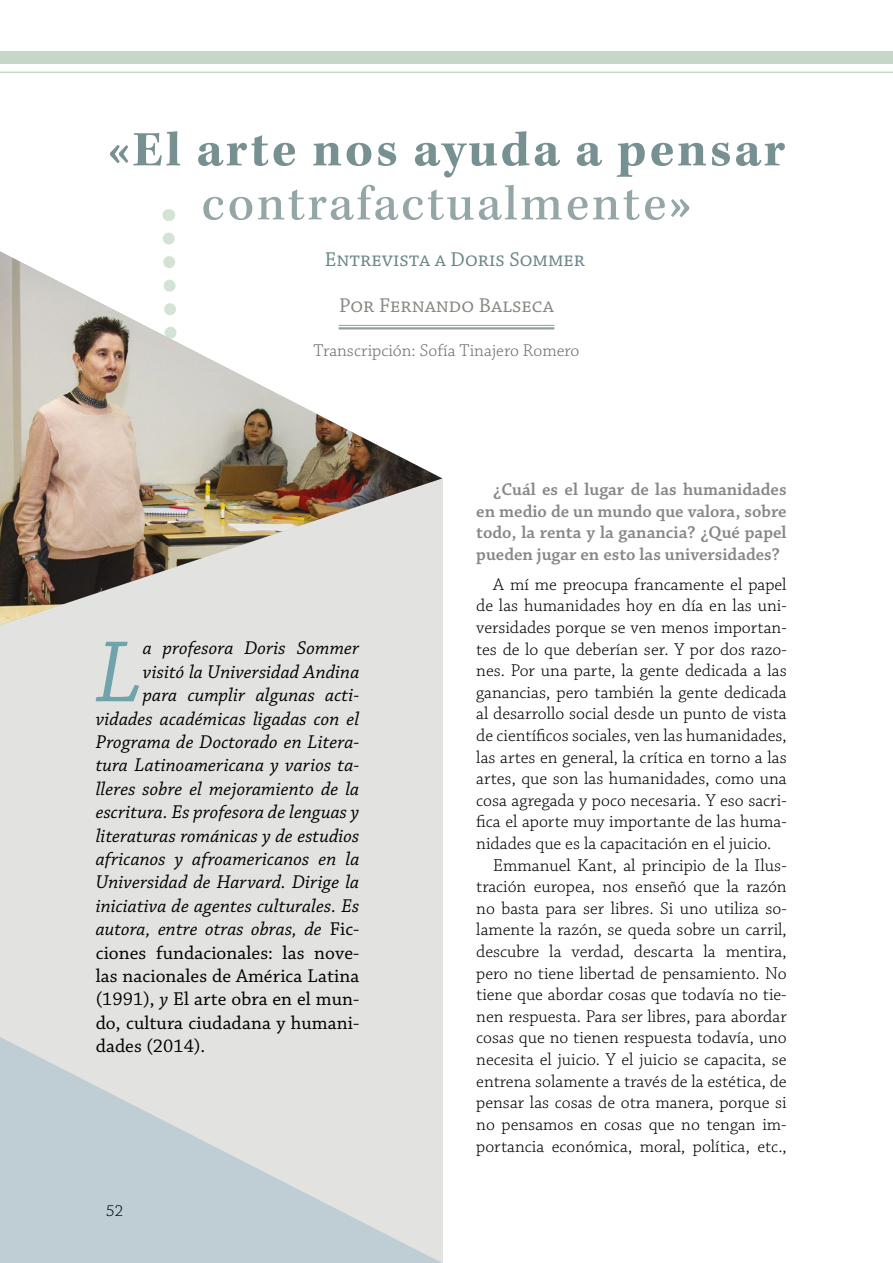
<style>
.page{position:relative;width:893px;height:1263px;background:#fff}
.page>*{position:absolute;margin:0;border:0;box-sizing:border-box;transform-origin:0 0}
.t1{font:italic 91.5px "Chaparral Pro";color:#71a3ab}
.t2{font:700 51px/54px "Kepler Std";letter-spacing:.055em;color:#779091;text-align:center}
.t3{font:21px "Chaparral Pro";color:#6a8686}
.t4{font:21px "Chaparral Pro";color:#89867f}
.t5{font:italic 19.5px "Chaparral Pro";letter-spacing:.005em;color:#000}
.t6{font:19.5px "Chaparral Pro";letter-spacing:.005em;color:#000}
.t7{font:300 18px "Chaparral Pro";color:#000}
.t8{font:600 18px/21.6px "Chaparral Pro";color:#878787;text-align:justify}
.t9{font:300 18px "Chaparral Pro";color:#706f6f}
.t10{font:300 16.5px "Chaparral Pro";color:#000}
.s1{font-family:"Chaparral Pro";font-weight:600}
.s2{font-weight:500;color:#94a6a7}
.s3{font-family:"Chaparral Pro";font-weight:600;color:#94a6a7}
.s4{font-style:normal}
.s5{font-style:italic}
</style>
<div class="page">
<div style="left:0;top:478px;width:442px;height:785px;background:#e2e2e0"></div>
<svg style="left:0;top:1037px;width:442px;height:226px"></svg>
<svg style="left:162px;top:209px;width:13px;height:36px"></svg>
<hr style="left:339px;top:325px;width:215px;height:1px;background:#8ca1a2">
<hr style="left:339px;top:327px;width:215px;height:2px;background:#8ca1a2">
<img style="left:0;top:252px;width:442px;height:373px">
<hr style="left:0;top:72px;width:893px;height:1px;background:#c5d8c7">
<div style="left:0;top:51px;width:893px;height:13px;background:#c5d8c7"></div>
<h2 class="t2" style="left:108px;top:124px;width:679px"><span class="s1">«</span>El arte nos ayuda a pensar <span class="s2">contrafactualmente</span><span class="s3">»</span></h2>
<p class="t3" style="left:325px;top:247px;width:262px">Entrevista a Doris Sommer</p>
<p class="t4" style="left:339px;top:294px;width:216px">Por Fernando Balseca</p>
<p class="t9" style="left:313px;top:340px;width:267px">Transcripción: Sofía Tinajero Romero</p>
<h1 class="t1" style="left:95px;top:622px;width:48px">L</h1>
<p class="t5" style="left:143px;top:637px;width:218px">a profesora Doris Sommer</p>
<p class="t5" style="left:143px;top:661px;width:218px">visitó la Universidad Andina</p>
<p class="t5" style="left:143px;top:684px;width:218px">para cumplir algunas acti-</p>
<p class="t5" style="left:96px;top:708px;width:265px">vidades académicas ligadas con el</p>
<p class="t5" style="left:96px;top:731px;width:265px">Programa de Doctorado en Litera-</p>
<p class="t5" style="left:96px;top:754px;width:265px">tura Latinoamericana y varios ta-</p>
<p class="t5" style="left:96px;top:778px;width:265px">lleres sobre el mejoramiento de la</p>
<p class="t5" style="left:96px;top:801px;width:265px">escritura. Es profesora de lenguas y</p>
<p class="t5" style="left:96px;top:825px;width:265px">literaturas románicas y de estudios</p>
<p class="t5" style="left:96px;top:848px;width:265px">africanos y afroamericanos en la</p>
<p class="t5" style="left:96px;top:871px;width:265px">Universidad de Harvard. Dirige la</p>
<p class="t5" style="left:96px;top:895px;width:265px">iniciativa de agentes culturales. Es</p>
<p class="t5" style="left:96px;top:918px;width:265px">autora, entre otras obras, de <span class="s4">Fic-</span></p>
<p class="t6" style="left:96px;top:942px;width:265px">ciones fundacionales: las nove-</p>
<p class="t6" style="left:96px;top:965px;width:265px">las nacionales de América Latina</p>
<p class="t6" style="left:96px;top:988px;width:265px">(1991), <span class="s5">y</span> El arte obra en el mun-</p>
<p class="t6" style="left:96px;top:1012px;width:265px">do, cultura ciudadana y humani-</p>
<p class="t6" style="left:96px;top:1035px;width:111px">dades (2014).</p>
<p class="t10" style="left:106px;top:1202px;width:18px">52</p>
<p class="t8" style="left:476px;top:479px;width:312px;text-indent:17px">¿Cuál es el lugar de las humanidades en medio de un mundo que valora, sobre todo, la renta y la ganancia? ¿Qué papel pueden jugar en esto las universidades?</p>
<p class="t7" style="left:493px;top:574px;width:295px">A mí me preocupa francamente el papel</p>
<p class="t7" style="left:476px;top:596px;width:312px">de las humanidades hoy en día en las uni-</p>
<p class="t7" style="left:476px;top:617px;width:312px">versidades porque se ven menos importan-</p>
<p class="t7" style="left:476px;top:639px;width:312px">tes de lo que deberían ser. Y por dos razo-</p>
<p class="t7" style="left:476px;top:661px;width:312px">nes. Por una parte, la gente dedicada a las</p>
<p class="t7" style="left:476px;top:682px;width:312px">ganancias, pero también la gente dedicada</p>
<p class="t7" style="left:476px;top:704px;width:312px">al desarrollo social desde un punto de vista</p>
<p class="t7" style="left:476px;top:725px;width:312px">de científicos sociales, ven las humanidades,</p>
<p class="t7" style="left:476px;top:747px;width:312px">las artes en general, la crítica en torno a las</p>
<p class="t7" style="left:476px;top:769px;width:312px">artes, que son las humanidades, como una</p>
<p class="t7" style="left:476px;top:790px;width:312px">cosa agregada y poco necesaria. Y eso sacri-</p>
<p class="t7" style="left:476px;top:812px;width:312px">fica el aporte muy importante de las huma-</p>
<p class="t7" style="left:476px;top:833px;width:297px">nidades que es la capacitación en el juicio.</p>
<p class="t7" style="left:493px;top:855px;width:295px">Emmanuel Kant, al principio de la Ilus-</p>
<p class="t7" style="left:476px;top:877px;width:312px">tración europea, nos enseñó que la razón</p>
<p class="t7" style="left:476px;top:898px;width:312px">no basta para ser libres. Si uno utiliza so-</p>
<p class="t7" style="left:476px;top:920px;width:312px">lamente la razón, se queda sobre un carril,</p>
<p class="t7" style="left:476px;top:941px;width:312px">descubre la verdad, descarta la mentira,</p>
<p class="t7" style="left:476px;top:963px;width:312px">pero no tiene libertad de pensamiento. No</p>
<p class="t7" style="left:476px;top:985px;width:312px">tiene que abordar cosas que todavía no tie-</p>
<p class="t7" style="left:476px;top:1006px;width:312px">nen respuesta. Para ser libres, para abordar</p>
<p class="t7" style="left:476px;top:1028px;width:312px">cosas que no tienen respuesta todavía, uno</p>
<p class="t7" style="left:476px;top:1049px;width:312px">necesita el juicio. Y el juicio se capacita, se</p>
<p class="t7" style="left:476px;top:1071px;width:312px">entrena solamente a través de la estética, de</p>
<p class="t7" style="left:476px;top:1093px;width:312px">pensar las cosas de otra manera, porque si</p>
<p class="t7" style="left:476px;top:1114px;width:312px">no pensamos en cosas que no tengan im-</p>
<p class="t7" style="left:476px;top:1136px;width:312px">portancia económica, moral, política, etc.,</p>
</div>
